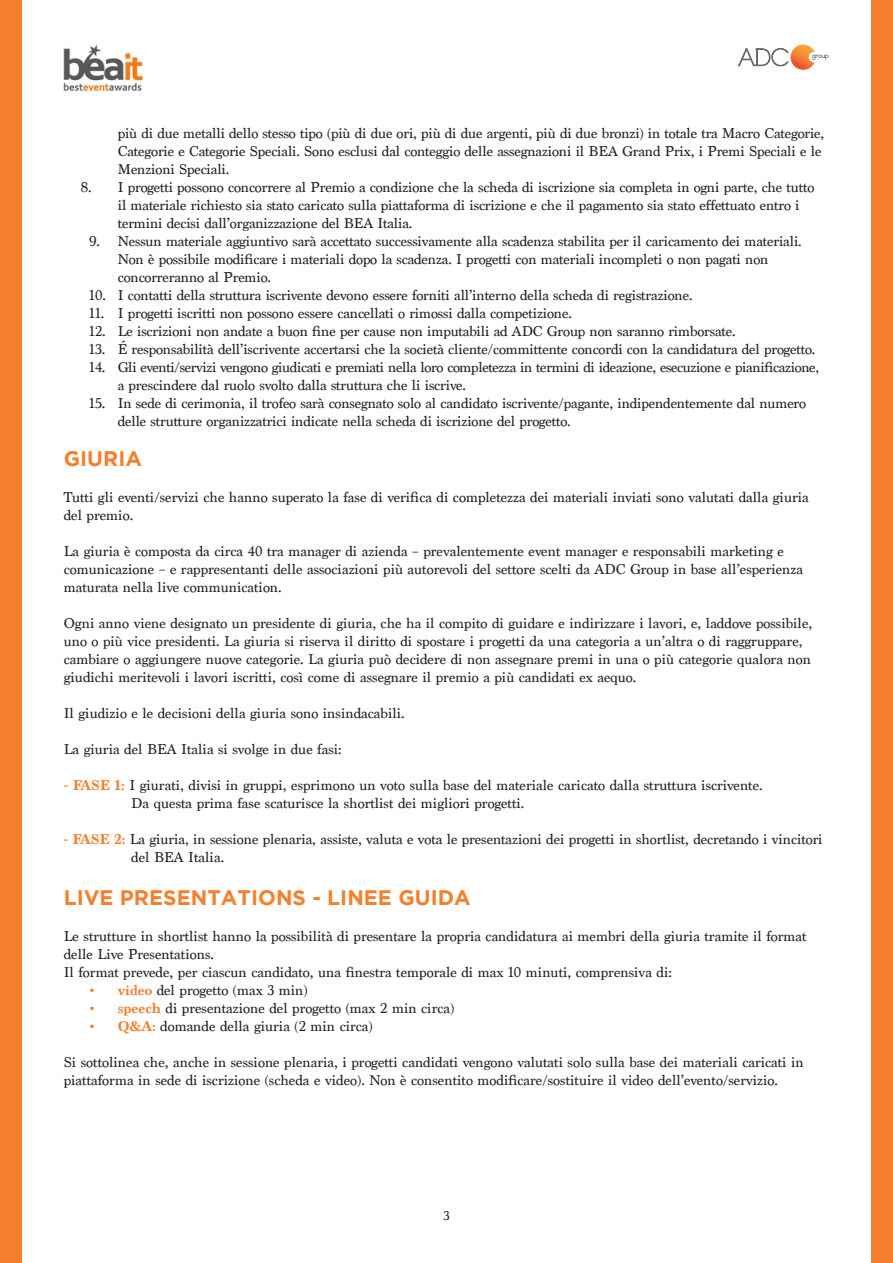
<style>
.page{position:relative;width:893px;height:1263px;background:#fff}
.page>*{position:absolute;margin:0;border:0;box-sizing:border-box;transform-origin:0 0}
.t1{font:700 21px "Gotham";color:#f4802e}
.t2{font:15px/18px "Marion";letter-spacing:-.005em;color:#231f20}
.t3{font:15px "Marion";letter-spacing:-.025em;color:#231f20}
.t4{font:13.5px "Marion";color:#231f20}
.s1{font-weight:700;color:#f4802e}
</style>
<div class="page">
<div style="left:872px;top:0;width:21px;height:1263px;background:#f4802e"></div>
<div style="left:0;top:0;width:21px;height:1263px;background:#f4802e"></div>
<img style="left:64px;top:45px;width:78px;height:45px">
<svg style="left:737px;top:45px;width:91px;height:25px"></svg>
<p class="t2" style="left:118px;top:124px;width:708px">più di due metalli dello stesso tipo (più di due ori, più di due argenti, più di due bronzi) in totale tra Macro Categorie,<br>Categorie e Categorie Speciali. Sono esclusi dal conteggio delle assegnazioni il BEA Grand Prix, i Premi Speciali e le</p>
<p class="t2" style="left:118px;top:160px;width:113px">Menzioni Speciali.</p>
<p class="t2" style="left:81px;top:178px;width:735px">8. I progetti possono concorrere al Premio a condizione che la scheda di iscrizione sia completa in ogni parte, che tutto</p>
<p class="t2" style="left:118px;top:196px;width:683px">il materiale richiesto sia stato caricato sulla piattaforma di iscrizione e che il pagamento sia stato effettuato entro i</p>
<p class="t2" style="left:118px;top:214px;width:296px">termini decisi dall’organizzazione del BEA Italia.</p>
<p class="t2" style="left:89px;top:232px;width:714px">9. Nessun materiale aggiuntivo sarà accettato successivamente alla scadenza stabilita per il caricamento dei materiali.</p>
<p class="t2" style="left:118px;top:250px;width:652px">Non è possibile modificare i materiali dopo la scadenza. I progetti con materiali incompleti o non pagati non</p>
<p class="t2" style="left:118px;top:268px;width:155px">concorreranno al Premio.</p>
<p class="t2" style="left:89px;top:286px;width:605px">10. I contatti della struttura iscrivente devono essere forniti all’interno della scheda di registrazione.</p>
<p class="t2" style="left:89px;top:304px;width:484px">11. I progetti iscritti non possono essere cancellati o rimossi dalla competizione.</p>
<p class="t2" style="left:89px;top:322px;width:648px">12. Le iscrizioni non andate a buon fine per cause non imputabili ad ADC Group non saranno rimborsate.</p>
<p class="t2" style="left:89px;top:340px;width:728px">13. É responsabilità dell’iscrivente accertarsi che la società cliente/committente concordi con la candidatura del progetto.</p>
<p class="t3" style="left:89px;top:358px;width:731px">14. Gli eventi/servizi vengono giudicati e premiati nella loro completezza in termini di ideazione, esecuzione e pianificazione,</p>
<p class="t2" style="left:118px;top:376px;width:350px">a prescindere dal ruolo svolto dalla struttura che li iscrive.</p>
<p class="t2" style="left:89px;top:394px;width:718px">15. In sede di cerimonia, il trofeo sarà consegnato solo al candidato iscrivente/pagante, indipendentemente dal numero</p>
<p class="t2" style="left:118px;top:412px;width:454px">delle strutture organizzatrici indicate nella scheda di iscrizione del progetto.</p>
<p class="t1" style="left:64px;top:446px;width:80px">GIURIA</p>
<p class="t2" style="left:64px;top:488px;width:746px">Tutti gli eventi/servizi che hanno superato la fase di verifica di completezza dei materiali inviati sono valutati dalla giuria del premio.</p>
<p class="t2" style="left:64px;top:542px;width:722px">La giuria è composta da circa 40 tra manager di azienda – prevalentemente event manager e responsabili marketing e</p>
<p class="t2" style="left:64px;top:560px;width:741px">comunicazione – e rappresentanti delle associazioni più autorevoli del settore scelti da ADC Group in base all’esperienza maturata nella live communication.</p>
<p class="t2" style="left:64px;top:614px;width:750px">Ogni anno viene designato un presidente di giuria, che ha il compito di guidare e indirizzare i lavori, e, laddove possibile, uno o più vice presidenti. La giuria si riserva il diritto di spostare i progetti da una categoria a un’altra o di raggruppare, cambiare o aggiungere nuove categorie. La giuria può decidere di non assegnare premi in una o più categorie qualora non giudichi meritevoli i lavori iscritti, così come di assegnare il premio a più candidati ex aequo.</p>
<p class="t2" style="left:64px;top:704px;width:342px">Il giudizio e le decisioni della giuria sono insindacabili.</p>
<p class="t2" style="left:64px;top:740px;width:280px">La giuria del BEA Italia si svolge in due fasi:</p>
<p class="t2" style="left:64px;top:776px;width:700px"><span class="s1">- FASE 1:</span> I giurati, divisi in gruppi, esprimono un voto sulla base del materiale caricato dalla struttura iscrivente.</p>
<p class="t2" style="left:131px;top:794px;width:395px">Da questa prima fase scaturisce la shortlist dei migliori progetti.</p>
<p class="t2" style="left:64px;top:830px;width:760px"><span class="s1">- FASE 2:</span> La giuria, in sessione plenaria, assiste, valuta e vota le presentazioni dei progetti in shortlist, decretando i vincitori</p>
<p class="t2" style="left:131px;top:848px;width:94px">del BEA Italia.</p>
<p class="t1" style="left:64px;top:886px;width:408px">LIVE PRESENTATIONS - LINEE GUIDA</p>
<p class="t2" style="left:64px;top:928px;width:744px">Le strutture in shortlist hanno la possibilità di presentare la propria candidatura ai membri della giuria tramite il format delle Live Presentations.</p>
<p class="t2" style="left:64px;top:964px;width:610px">Il format prevede, per ciascun candidato, una finestra temporale di max 10 minuti, comprensiva di:</p>
<p class="t2" style="left:90px;top:982px;width:219px"><span class="s1">• video</span> del progetto (max 3 min)</p>
<p class="t2" style="left:90px;top:1000px;width:366px"><span class="s1">• speech</span> di presentazione del progetto (max 2 min circa)</p>
<p class="t2" style="left:90px;top:1018px;width:284px"><span class="s1">• Q&amp;A:</span> domande della giuria (2 min circa)</p>
<p class="t2" style="left:64px;top:1054px;width:742px">Si sottolinea che, anche in sessione plenaria, i progetti candidati vengono valutati solo sulla base dei materiali caricati in piattaforma in sede di iscrizione (scheda e video). Non è consentito modificare/sostituire il video dell’evento/servizio.</p>
<p class="t4" style="left:443px;top:1208px;width:8px">3</p>
</div>
